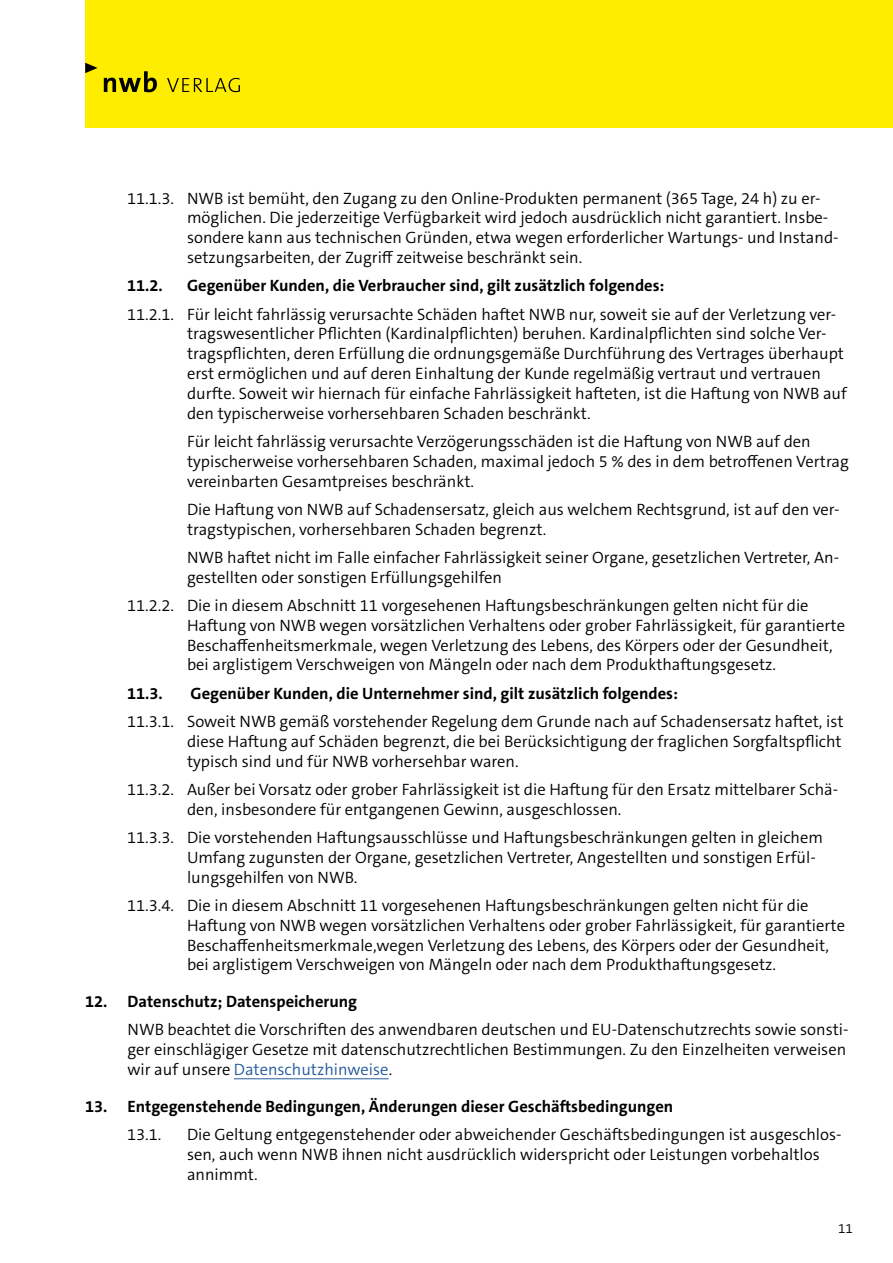
<style>
.page{position:relative;width:893px;height:1263px;background:#fff}
.page>*{position:absolute;margin:0;border:0;box-sizing:border-box;transform-origin:0 0}
.t1{font:300 16.5px/19.8px "The Sans C5";color:#000}
.t2{font:700 16.5px "The Sans C5";color:#000}
.t3{font:300 13.5px "The Sans C5";color:#000}
.s1{color:#245a9c}
</style>
<div class="page">
<div style="left:85px;top:0;width:808px;height:128px;background:#ffed00"></div>
<svg style="left:85px;top:63px;width:13px;height:10px"></svg>
<svg style="left:104px;top:71px;width:53px;height:21px"></svg>
<svg style="left:167px;top:78px;width:73px;height:14px"></svg>
<hr style="left:234px;top:1078px;width:155px;height:1px;background:#245a9c">
<p class="t1" style="left:187px;top:188px;width:653px;text-indent:-60px">11.1.3. NWB ist bemüht, den Zugang zu den Online-Produkten permanent (365 Tage, 24 h) zu er&shy;möglichen. Die jederzeitige Verfügbarkeit wird jedoch ausdrücklich nicht garantiert. Insbe&shy;sondere kann aus technischen Gründen, etwa wegen erforderlicher Wartungs- und Instand&shy;setzungsarbeiten, der Zugriff zeitweise beschränkt sein.</p>
<p class="t2" style="left:127px;top:275px;width:37px">11.2.</p>
<p class="t2" style="left:187px;top:275px;width:479px">Gegenüber Kunden, die Verbraucher sind, gilt zusätzlich folgendes:</p>
<p class="t1" style="left:187px;top:304px;width:661px;text-indent:-60px">11.2.1. Für leicht fahrlässig verursachte Schäden haftet NWB nur, soweit sie auf der Verletzung ver&shy;tragswesentlicher Pflichten (Kardinalpflichten) beruhen. Kardinalpflichten sind solche Ver&shy;tragspflichten, deren Erfüllung die ordnungsgemäße Durchführung des Vertrages überhaupt erst ermöglichen und auf deren Einhaltung der Kunde regelmäßig vertraut und vertrauen durfte. Soweit wir hiernach für einfache Fahrlässigkeit hafteten, ist die Haftung von NWB auf den typischerweise vorhersehbaren Schaden beschränkt.</p>
<p class="t1" style="left:187px;top:432px;width:663px">Für leicht fahrlässig verursachte Verzögerungsschäden ist die Haftung von NWB auf den typischerweise vorhersehbaren Schaden, maximal jedoch 5 % des in dem betroffenen Vertrag vereinbarten Gesamtpreises beschränkt.</p>
<p class="t1" style="left:187px;top:499px;width:654px">Die Haftung von NWB auf Schadensersatz, gleich aus welchem Rechtsgrund, ist auf den ver&shy;tragstypischen, vorhersehbaren Schaden begrenzt.</p>
<p class="t1" style="left:187px;top:547px;width:654px">NWB haftet nicht im Falle einfacher Fahrlässigkeit seiner Organe, gesetzlichen Vertreter, An&shy;gestellten oder sonstigen Erfüllungsgehilfen</p>
<p class="t1" style="left:187px;top:596px;width:659px;text-indent:-60px">11.2.2. Die in diesem Abschnitt 11 vorgesehenen Haftungsbeschränkungen gelten nicht für die Haftung von NWB wegen vorsätzlichen Verhaltens oder grober Fahrlässigkeit, für garantierte Beschaffenheitsmerkmale, wegen Verletzung des Lebens, des Körpers oder der Gesundheit, bei arglistigem Verschweigen von Mängeln oder nach dem Produkthaftungsgesetz.</p>
<p class="t2" style="left:127px;top:682px;width:37px">11.3.</p>
<p class="t2" style="left:191px;top:682px;width:489px">Gegenüber Kunden, die Unternehmer sind, gilt zusätzlich folgendes:</p>
<p class="t1" style="left:187px;top:712px;width:658px;text-align:justify;text-indent:-60px">11.3.1. Soweit NWB gemäß vorstehender Regelung dem Grunde nach auf Schadensersatz haftet, ist diese Haftung auf Schäden begrenzt, die bei Berücksichtigung der fraglichen Sorgfaltspflicht typisch sind und für NWB vorhersehbar waren.</p>
<p class="t1" style="left:187px;top:779px;width:653px;text-indent:-60px">11.3.2. Außer bei Vorsatz oder grober Fahrlässigkeit ist die Haftung für den Ersatz mittelbarer Schä&shy;den, insbesondere für entgangenen Gewinn, ausgeschlossen.</p>
<p class="t1" style="left:187px;top:828px;width:637px;text-indent:-60px">11.3.3. Die vorstehenden Haftungsausschlüsse und Haftungsbeschränkungen gelten in gleichem<br>Umfang zugunsten der Organe, gesetzlichen Vertreter, Angestellten und sonstigen Erfül&shy;lungsgehilfen von NWB.</p>
<p class="t1" style="left:187px;top:895px;width:659px;text-indent:-60px">11.3.4. Die in diesem Abschnitt 11 vorgesehenen Haftungsbeschränkungen gelten nicht für die Haftung von NWB wegen vorsätzlichen Verhaltens oder grober Fahrlässigkeit, für garantierte Beschaffenheitsmerkmale,wegen Verletzung des Lebens, des Körpers oder der Gesundheit, bei arglistigem Verschweigen von Mängeln oder nach dem Produkthaftungsgesetz.</p>
<p class="t2" style="left:85px;top:991px;width:274px">12. Datenschutz; Datenspeicherung</p>
<p class="t1" style="left:128px;top:1020px;width:722px">NWB beachtet die Vorschriften des anwendbaren deutschen und EU-Datenschutzrechts sowie sonsti&shy;ger einschlägiger Gesetze mit datenschutzrechtlichen Bestimmungen. Zu den Einzelheiten verweisen wir auf unsere <span class="s1">Datenschutzhinweise</span>.</p>
<p class="t2" style="left:85px;top:1096px;width:590px">13. Entgegenstehende Bedingungen, Änderungen dieser Geschäftsbedingungen</p>
<p class="t1" style="left:127px;top:1125px;width:36px">13.1.</p>
<p class="t1" style="left:187px;top:1125px;width:656px">Die Geltung entgegenstehender oder abweichender Geschäftsbedingungen ist ausgeschlos&shy;sen, auch wenn NWB ihnen nicht ausdrücklich widerspricht oder Leistungen vorbehaltlos annimmt.</p>
<p class="t3" style="left:838px;top:1220px;width:16px">11</p>
</div>
